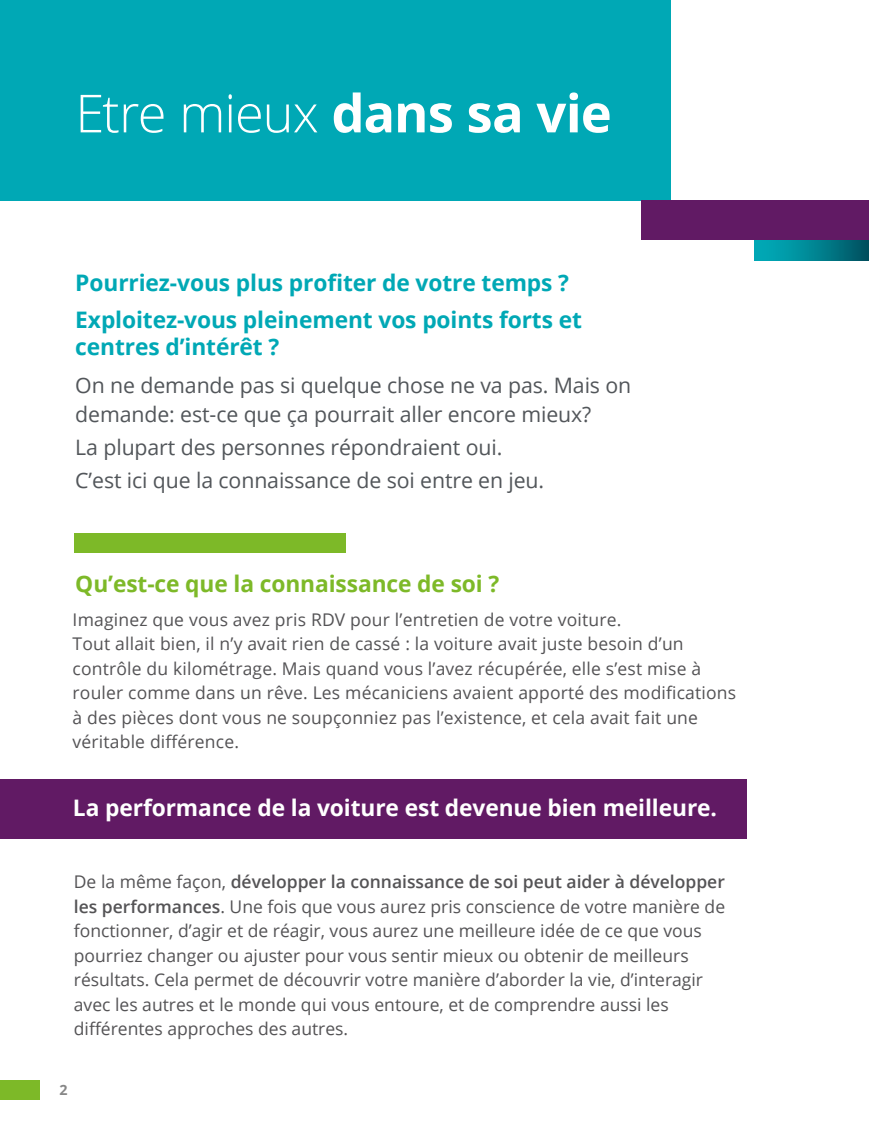
<style>
.page{position:relative;width:869px;height:1141px;background:#fff}
.page>*{position:absolute;margin:0;border:0;box-sizing:border-box;transform-origin:0 0}
.t1{font:300 52.5px "Open Sans";letter-spacing:-.025em;color:#fff}
.t2{font:700 22.75px/37.3px "Open Sans";letter-spacing:-.005em;color:#00a8b5}
.t3{font:700 22.75px "Open Sans";letter-spacing:-.005em;color:#fff}
.t4{font:700 22.75px "Open Sans";letter-spacing:-.005em;color:#7db928}
.t5{font:21.35px/28.3px "Open Sans";letter-spacing:-.005em;color:#52565a}
.t6{font:17.5px/24.5px "Open Sans";color:#545355}
.t7{font:700 14.17px "Open Sans";color:#878787}
.s1{font-weight:700}
.s2{font-weight:600}
</style>
<div class="page">
<div style="left:0;top:1080px;width:40px;height:20px;background:#7db928"></div>
<div style="left:0;top:0;width:670px;height:201px;background:#00a8b5"></div>
<div style="left:0;top:780px;width:746px;height:59px;background:#611a64"></div>
<div style="left:74px;top:533px;width:272px;height:20px;background:#7db928"></div>
<div style="left:754px;top:240px;width:114px;height:20px;background:linear-gradient(to right,#00b3c0,#005664)"></div>
<div style="left:641px;top:201px;width:227px;height:39px;background:#611a64"></div>
<h1 class="t1" style="left:75px;top:77px;width:537px">Etre mieux <span class="s1">dans sa vie</span></h1>
<h2 class="t2" style="left:75px;top:263px;width:508px">Pourriez-vous plus profiter de votre temps ?<br>Exploitez-vous pleinement vos points forts et</h2>
<h2 class="t2" style="left:75px;top:328px;width:205px">centres d’intérêt ?</h2>
<p class="t5" style="left:75px;top:371px;width:557px">On ne demande pas si quelque chose ne va pas. Mais on demande: est-ce que ça pourrait aller encore mieux?</p>
<p class="t5" style="left:75px;top:430px;width:470px;line-height:33.2px">La plupart des personnes répondraient oui.<br>C’est ici que la connaissance de soi entre en jeu.</p>
<h2 class="t4" style="left:75px;top:568px;width:425px">Qu’est-ce que la connaissance de soi ?</h2>
<p class="t6" style="left:73px;top:607px;width:664px">Imaginez que vous avez pris RDV pour l’entretien de votre voiture.<br>Tout allait bien, il n’y avait rien de cassé : la voiture avait juste besoin d’un contrôle du kilométrage. Mais quand vous l’avez récupérée, elle s’est mise à rouler comme dans un rêve. Les mécaniciens avaient apporté des modifications à des pièces dont vous ne soupçonniez pas l’existence, et cela avait fait une véritable différence.</p>
<h2 class="t3" style="left:73px;top:792px;width:645px">La performance de la voiture est devenue bien meilleure.</h2>
<p class="t6" style="left:74px;top:869px;width:652px">De la même façon, <span class="s2">développer la connaissance de soi peut aider à développer les performances</span>. Une fois que vous aurez pris conscience de votre manière de fonctionner, d’agir et de réagir, vous aurez une meilleure idée de ce que vous pourriez changer ou ajuster pour vous sentir mieux ou obtenir de meilleurs résultats. Cela permet de découvrir votre manière d’aborder la vie, d’interagir avec les autres et le monde qui vous entoure, et de comprendre aussi les différentes approches des autres.</p>
<p class="t7" style="left:60px;top:1080px;width:10px">2</p>
</div>
